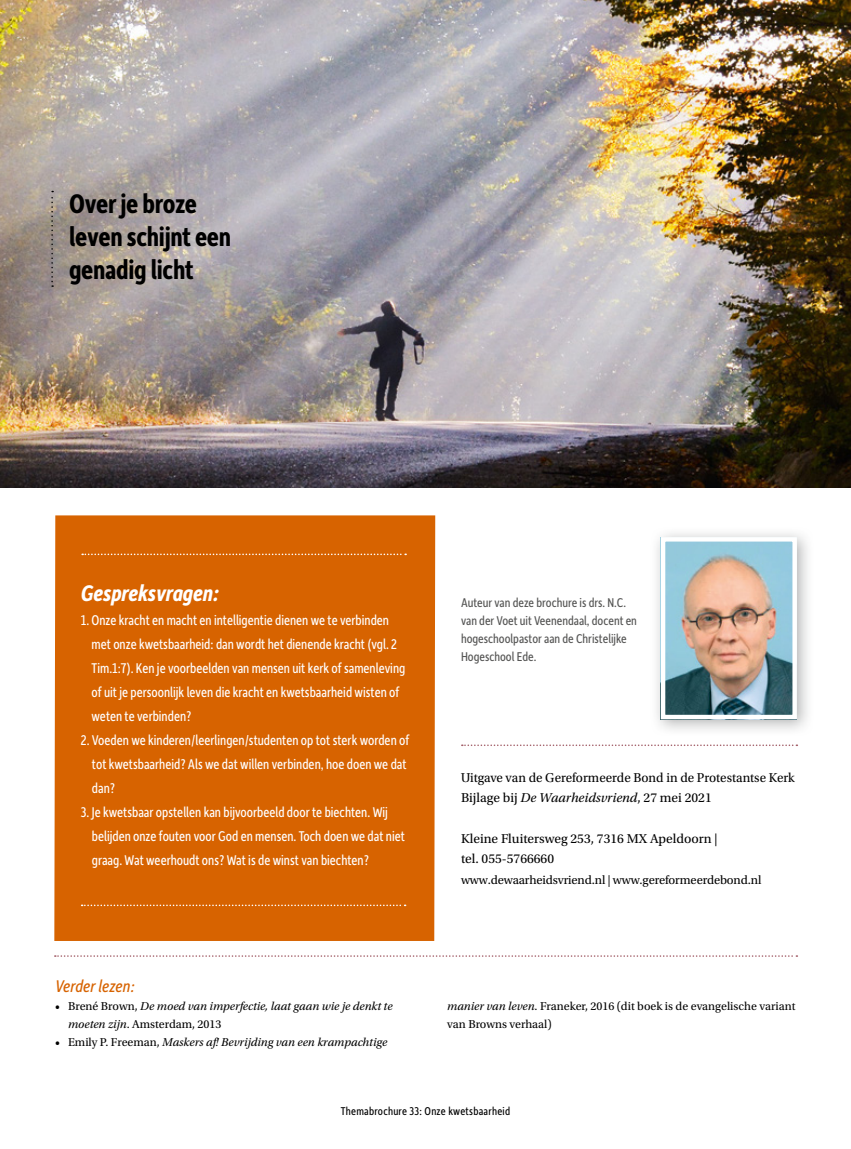
<style>
.page{position:relative;width:851px;height:1149px;background:#fff}
.page>*{position:absolute;margin:0;border:0;box-sizing:border-box;transform-origin:0 0}
.t1{font:700 28.5px/33px "Depot New Condensed";letter-spacing:-.01em;color:#000}
.t2{font:italic 700 24px "Depot New Condensed";letter-spacing:-.01em;color:#fff}
.t3{font:italic 18px "Depot New Condensed";color:#d76300}
.t4{font:15px/24px "Depot New Condensed";color:#fff}
.t5{font:13.5px/20.4px "Utopia Std";color:#000}
.t6{font:13.5px/18px "Depot New Condensed";color:#565655}
.t7{font:12.6px "Utopia Std";letter-spacing:-.01em;color:#000}
.t8{font:italic 12px/18px "Utopia Std";color:#000}
.t9{font:12px/18px "Utopia Std";color:#000}
.t10{font:12px "Depot New Condensed";letter-spacing:.02em;color:#000}
.s1{font-style:normal}
.s2{font-style:italic}
</style>
<div class="page">
<img style="left:0;top:0;width:850px;height:487px">
<div style="left:54px;top:515px;width:381px;height:425px;background:#d76300"></div>
<svg style="left:461px;top:744px;width:336px;height:1px"></svg>
<svg style="left:55px;top:955px;width:742px;height:1px"></svg>
<img style="left:656px;top:533px;width:152px;height:197px">
<img style="left:665px;top:542px;width:126px;height:172px">
<div style="left:660px;top:537px;width:136px;height:182px;border:4px solid #fff"></div>
<svg style="left:82px;top:904px;width:323px;height:1px"></svg>
<svg style="left:82px;top:553px;width:324px;height:2px"></svg>
<svg style="left:51px;top:191px;width:2px;height:96px"></svg>
<h1 class="t1" style="left:69px;top:186px;width:163px">Over je broze leven schijnt een genadig licht</h1>
<h2 class="t2" style="left:81px;top:577px;width:139px">Gespreksvragen:</h2>
<p class="t4" style="left:92px;top:607px;width:315px;text-indent:-11px">1. Onze kracht en macht en intelligentie dienen we te verbinden met onze kwetsbaarheid: dan wordt het dienende kracht (vgl. 2<br>Tim.1:7). Ken je voorbeelden van mensen uit kerk of samenleving of uit je persoonlijk leven die kracht en kwetsbaarheid wisten of weten te verbinden?</p>
<p class="t4" style="left:92px;top:727px;width:319px;text-indent:-11px">2. Voeden we kinderen/leerlingen/studenten op tot sterk worden of tot kwetsbaarheid? Als we dat willen verbinden, hoe doen we dat dan?</p>
<p class="t4" style="left:92px;top:799px;width:314px;text-indent:-11px">3. Je kwetsbaar opstellen kan bijvoorbeeld door te biechten. Wij belijden onze fouten voor God en mensen. Toch doen we dat niet graag. Wat weerhoudt ons? Wat is de winst van biechten?</p>
<p class="t3" style="left:55px;top:974px;width:81px">Verder lezen:</p>
<p class="t8" style="left:68px;top:997px;width:326px;text-indent:-13px"><span class="s1">• Brené Brown,</span> De moed van imperfectie, laat gaan wie je denkt te moeten zijn<span class="s1">. Amsterdam, 2013</span></p>
<p class="t8" style="left:55px;top:1033px;width:333px"><span class="s1">• Emily P. Freeman,</span> Maskers af! Bevrijding van een krampachtige</p>
<p class="t6" style="left:461px;top:592px;width:177px">Auteur van deze brochure is drs. N.C. van der Voet uit Veenendaal, docent en hogeschoolpastor aan de Christelijke<br>Hogeschool Ede.</p>
<p class="t5" style="left:461px;top:767px;width:335px">Uitgave van de Gereformeerde Bond in de Protestantse Kerk<br>Bijlage bij <span class="s2">De Waarheidsvriend</span>, 27 mei 2021</p>
<p class="t5" style="left:461px;top:828px;width:258px">Kleine Fluitersweg 253, 7316 MX Apeldoorn | tel. 055-5766660</p>
<p class="t7" style="left:461px;top:872px;width:302px">www.dewaarheidsvriend.nl | www.gereformeerdebond.nl</p>
<p class="t9" style="left:447px;top:997px;width:349px"><span class="s2">manier van leven</span>. Franeker, 2016 (dit boek is de evangelische variant van Browns verhaal)</p>
<p class="t10" style="left:341px;top:1102px;width:171px">Themabrochure 33: Onze kwetsbaarheid</p>
</div>
